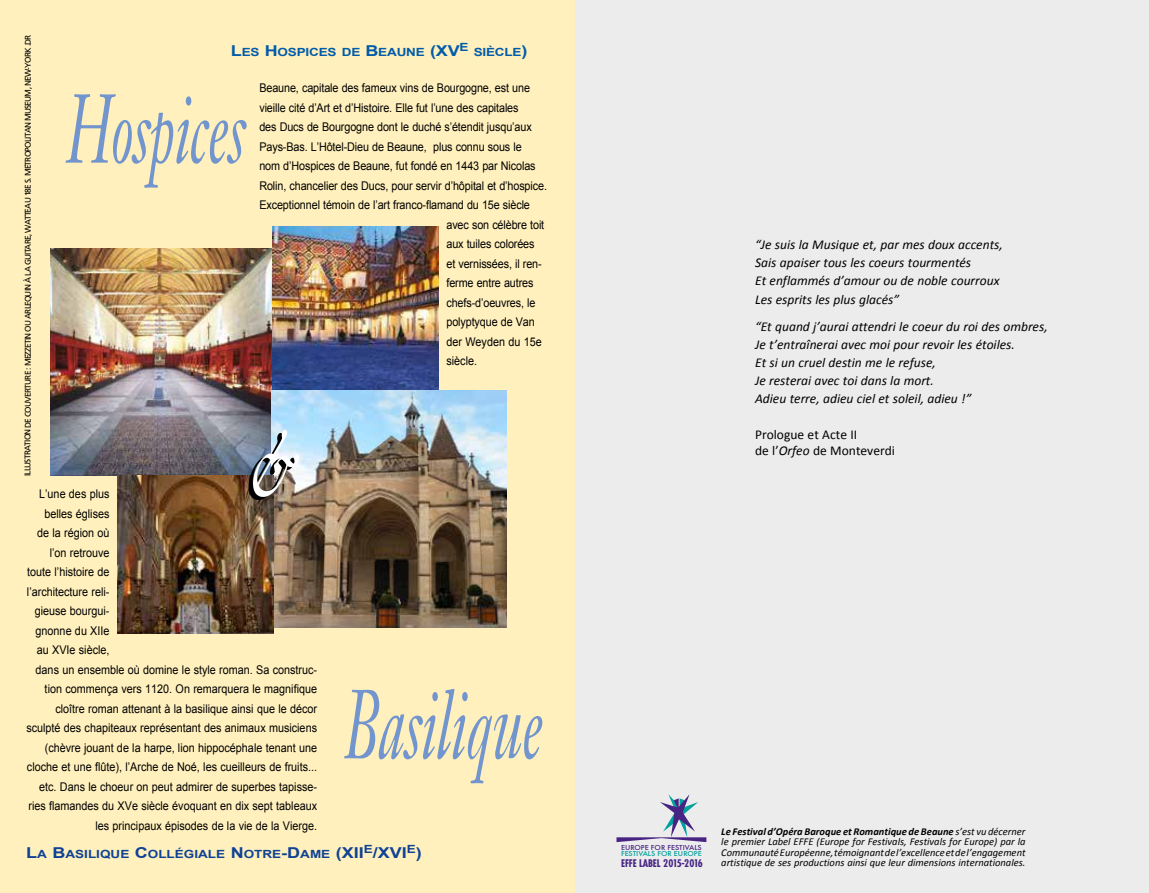
<style>
.page{position:relative;width:1149px;height:893px;background:#fff}
.page>*{position:absolute;margin:0;border:0;box-sizing:border-box;transform-origin:0 0}
.t1{font:italic 96px "Janson Text LT Std";letter-spacing:-.01em;color:#7295cd;scale:.6 1}
.t2{font:italic 13.5px/18px "Calibri";color:#000}
.t3{font:13.5px/16.2px "Calibri";color:#000}
.t4{font:12px "Arial";color:#000;scale:.9 1}
.t5{font:700 11.25px "Arial";color:#0f4295;scale:1.2 1}
.t6{font:700 11.25px "Arial";letter-spacing:-.015em;color:#005ca9;scale:1.2 1}
.t7{font:italic 10.5px/10.5px "Calibri";color:#000;text-align:justify}
.t8{font:700 condensed 10.2px "Futura";letter-spacing:-.015em;color:#472483}
.t9{font:8.25px "Frutiger";letter-spacing:-.09em;color:#000}
.t10{font:500 6.6px "Futura";letter-spacing:-.005em;color:#472483;scale:1.08 1}
.t11{font:500 6.6px "Futura";letter-spacing:-.005em;color:#00a09c;scale:1.08 1}
.s1{font-family:"Helvetica Neue"}
.s2{font-size:15px}
.s3{font-style:italic}
.s4{font-weight:700}
</style>
<div class="page">
<div style="left:574px;top:0;width:574px;height:893px;background:#ececed"></div>
<svg style="left:616px;top:794px;width:90px;height:48px"></svg>
<div style="left:0;top:0;width:574px;height:893px;background:#fff0bd"></div>
<img style="left:50px;top:248px;width:223px;height:227px">
<img style="left:273px;top:227px;width:166px;height:164px">
<img style="left:272px;top:391px;width:234px;height:237px">
<img style="left:117px;top:476px;width:156px;height:157px">
<svg style="left:249px;top:425px;width:56px;height:78px;background:#9fa7ac"></svg>
<p class="t9" style="left:23px;top:476px;width:443px;rotate:-90deg"><span class="s1">I</span>LLUSTRATION DE COUVERTURE : MEZZETIN OU ARLEQUIN À LA GUITARE, WATTEAU 18E S. METROPOLITAN MUSEUM, NEW-YORK .DR</p>
<p class="t6" style="left:231px;top:44px;width:248px"><span class="s2">L</span>ES <span class="s2">H</span>OSPICES DE <span class="s2">B</span>EAUNE <span class="s2">(XV</span>E SIÈCLE<span class="s2">)</span></p>
<h1 class="t1" style="left:66px;top:70px;width:300px">Hospices</h1>
<p class="t4" style="left:259px;top:80px;width:302px">Beaune, capitale des fameux vins de Bourgogne, est une</p>
<p class="t4" style="left:259px;top:100px;width:289px">vieille cité d’Art et d’Histoire. Elle fut l’une des capitales</p>
<p class="t4" style="left:259px;top:119px;width:304px">des Ducs de Bourgogne dont le duché s’étendit jusqu’aux</p>
<p class="t4" style="left:259px;top:139px;width:293px">Pays-Bas. L’Hôtel-Dieu de Beaune, plus connu sous le</p>
<p class="t4" style="left:259px;top:158px;width:308px">nom d’Hospices de Beaune, fut fondé en 1443 par Nicolas</p>
<p class="t4" style="left:259px;top:178px;width:321px">Rolin, chancelier des Ducs, pour servir d’hôpital et d’hospice.</p>
<p class="t4" style="left:259px;top:197px;width:302px">Exceptionnel témoin de l’art franco-flamand du 15e siècle</p>
<p class="t4" style="left:446px;top:217px;width:110px">avec son célèbre toit</p>
<p class="t4" style="left:446px;top:236px;width:99px">aux tuiles colorées</p>
<p class="t4" style="left:446px;top:256px;width:107px">et vernissées, il ren-</p>
<p class="t4" style="left:446px;top:275px;width:98px">ferme entre autres</p>
<p class="t4" style="left:446px;top:295px;width:100px">chefs-d’oeuvres, le</p>
<p class="t4" style="left:446px;top:314px;width:100px">polyptyque de Van</p>
<p class="t4" style="left:446px;top:334px;width:107px">der Weyden du 15e</p>
<p class="t4" style="left:446px;top:353px;width:36px">siècle.</p>
<p class="t4" style="left:39px;top:486px;width:80px">L’une des plus</p>
<p class="t4" style="left:44px;top:505px;width:74px">belles églises</p>
<p class="t4" style="left:37px;top:525px;width:82px">de la région où</p>
<p class="t4" style="left:50px;top:544px;width:68px">l’on retrouve</p>
<p class="t4" style="left:27px;top:564px;width:93px">toute l’histoire de</p>
<p class="t4" style="left:27px;top:583px;width:93px">l’architecture reli-</p>
<p class="t4" style="left:35px;top:603px;width:85px">gieuse bourgui-</p>
<p class="t4" style="left:36px;top:622px;width:84px">gnonne du XIIe</p>
<p class="t4" style="left:37px;top:642px;width:82px">au XVIe siècle,</p>
<p class="t4" style="left:36px;top:661px;width:314px">dans un ensemble où domine le style roman. Sa construc-</p>
<p class="t4" style="left:45px;top:681px;width:304px">tion commença vers 1120. On remarquera le magnifique</p>
<p class="t4" style="left:55px;top:700px;width:292px">cloître roman attenant à la basilique ainsi que le décor</p>
<p class="t4" style="left:26px;top:720px;width:324px">sculpté des chapiteaux représentant des animaux musiciens</p>
<p class="t4" style="left:45px;top:739px;width:304px">(chèvre jouant de la harpe, lion hippocéphale tenant une</p>
<p class="t4" style="left:27px;top:759px;width:324px">cloche et une flûte), l’Arche de Noé, les cueilleurs de fruits...</p>
<p class="t4" style="left:39px;top:778px;width:310px">etc. Dans le choeur on peut admirer de superbes tapisse-</p>
<p class="t4" style="left:28px;top:798px;width:322px">ries flamandes du XVe siècle évoquant en dix sept tableaux</p>
<p class="t4" style="left:95px;top:817px;width:248px">les principaux épisodes de la vie de la Vierge.</p>
<p class="t5" style="left:26px;top:847px;width:331px"><span class="s2">L</span>A <span class="s2">B</span>ASILIQUE <span class="s2">C</span>OLLÉGIALE <span class="s2">N</span>OTRE<span class="s2">-D</span>AME <span class="s2">(XII</span> E<span class="s2">/XVI</span> E<span class="s2">)</span></p>
<h1 class="t1" style="left:344px;top:666px;width:333px">Basilique</h1>
<p class="t2" style="left:754px;top:235px;width:249px">“Je suis la Musique et, par mes doux accents, Sais apaiser tous les coeurs tourmentés<br>Et enflammés d’amour ou de noble courroux Les esprits les plus glacés”</p>
<p class="t2" style="left:754px;top:316px;width:294px">“Et quand j’aurai attendri le coeur du roi des ombres, Je t’entraînerai avec moi pour revoir les étoiles.<br>Et si un cruel destin me le refuse,<br>Je resterai avec toi dans la mort.<br>Adieu terre, adieu ciel et soleil, adieu !”</p>
<p class="t3" style="left:754px;top:426px;width:141px">Prologue et Acte II<br>de l’<span class="s3">Orfeo</span> de Monteverdi</p>
<p class="t10" style="left:621px;top:842px;width:76px">EUROPE FOR FESTIVALS</p>
<p class="t11" style="left:621px;top:849px;width:76px">FESTIVALS FOR EUROPE</p>
<p class="t8" style="left:621px;top:856px;width:83px">EFFE LABEL 2015-2016</p>
<p class="t7" style="left:721px;top:825px;width:306px"><span class="s4">Le Festival d’Opéra Baroque et Romantique de Beaune</span> s’est vu décerner le premier Label EFFE (Europe for Festivals, Festivals for Europe) par la Communauté Européenne, témoignant de l’excellence et de l’engagement artistique de ses productions ainsi que leur dimensions internationales.</p>
</div>
